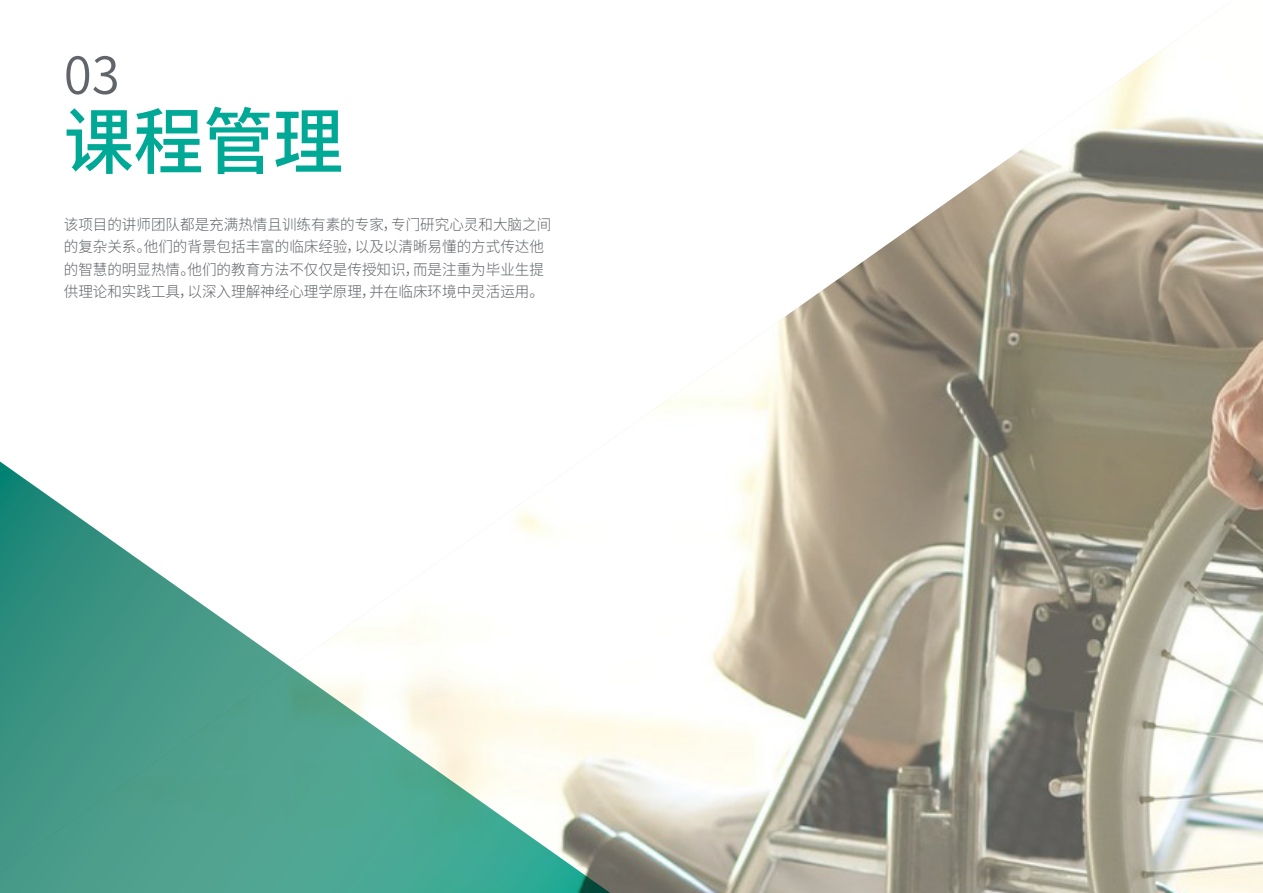
<style>
.page{position:relative;width:1263px;height:893px;background:#fff}
.page>*{position:absolute;margin:0;border:0;box-sizing:border-box;transform-origin:0 0}
.t1{font:500 72px "Source Han Sans CN";color:#00a996}
.t2{font:52.5px "Source Han Sans CN";color:#61646a}
.t3{font:300 15px/22.5px "Source Han Sans CN";color:#61646a}
</style>
<div class="page">
<img style="left:640px;top:43px;width:623px;height:850px">
<svg style="left:0;top:461px;width:640px;height:432px"></svg>
<h2 class="t2" style="left:64px;top:45px;width:57px">03</h2>
<h1 class="t1" style="left:64px;top:101px;width:281px">课程管理</h1>
<p class="t3" style="left:64px;top:213px;width:489px">该项目的讲师团队都是充满热情且训练有素的专家，专门研究心灵和大脑之间的复杂关系。他们的背景包括丰富的临床经验，以及以清晰易懂的方式传达他的智慧的明显热情。他们的教育方法不仅仅是传授知识，而是注重为毕业生提供理论和实践工具，以深入理解神经心理学原理，并在临床环境中灵活运用。</p>
</div>
